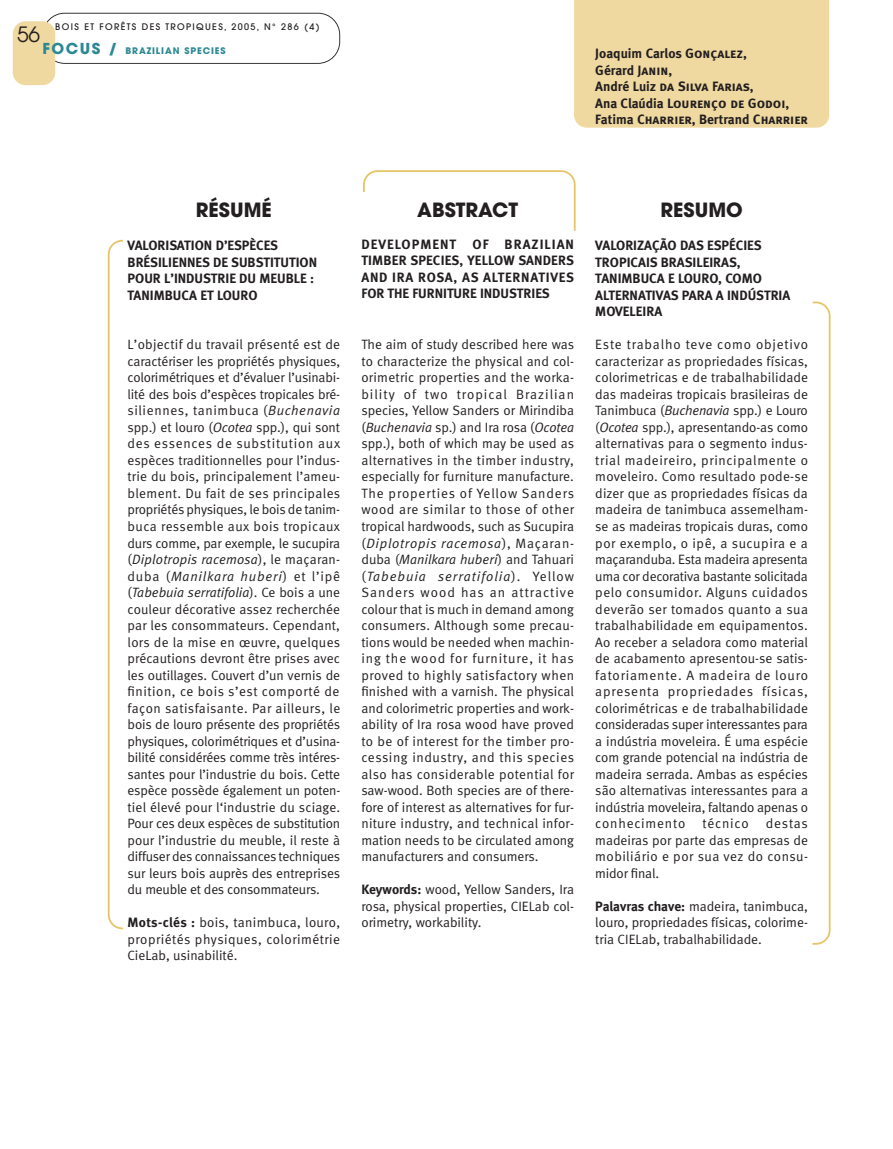
<style>
.page{position:relative;width:893px;height:1149px;background:#fff}
.page>*{position:absolute;margin:0;border:0;box-sizing:border-box;transform-origin:0 0}
.t1{font:21px "Avant Garde";color:#231f20}
.t2{font:700 19.5px "Avant Garde";color:#231f20}
.t3{font:13.5px/16.5px "Meta Normal LF";color:#231f20;text-align:justify}
.t4{font:13.5px/16.5px "Meta Bold LF";color:#231f20}
.t5{font:13.5px/16.5px "Meta Bold LF Caps";color:#231f20}
.t6{font:13.5px "Meta Normal LF";letter-spacing:.06em;color:#231f20}
.t7{font:500 9px "Avant Garde";letter-spacing:.15em;color:#231f20}
.t8{font:700 9px "Avant Garde";letter-spacing:.1em;color:#2c8993}
.s1{font-size:15px}
.s2{font-family:"Meta Bold LF Caps"}
.s3{font-family:"Meta Bold LF"}
.s4{font-style:italic}
</style>
<div class="page">
<svg style="left:108px;top:240px;width:15px;height:689px"></svg>
<svg style="left:813px;top:301px;width:17px;height:643px"></svg>
<svg style="left:363px;top:170px;width:213px;height:61px"></svg>
<div style="left:340px;top:192px;width:226px;height:926px;background:#fff"></div>
<svg style="left:46px;top:13px;width:294px;height:51px"></svg>
<div style="left:13px;top:21px;width:42px;height:64px;background:#f0d9a0;border-radius:13px"></div>
<div style="left:574px;top:0;width:255px;height:128px;background:#f0d9a0"></div>
<h1 class="t1" style="left:17px;top:26px;width:25px">56</h1>
<p class="t7" style="left:55px;top:23px;width:266px">BOIS ET FORÊTS DES TROPIQUES, 2005, N° 286 (4)</p>
<p class="t8" style="left:43px;top:47px;width:185px"><span class="s1">FOCUS /</span> BRAZILIAN SPECIES</p>
<p class="t4" style="left:595px;top:46px;width:153px">Joaquim Carlos <span class="s2">Gonçalez,<br></span>Gérard <span class="s2">Janin,</span></p>
<p class="t5" style="left:595px;top:79px;width:214px"><span class="s3">André Luiz</span> da Silva Farias,<br><span class="s3">Ana Claúdia</span> Lourenço de Godoi,<br><span class="s3">Fatima</span> Charrier<span class="s3">, Bertrand</span> Charrier</p>
<h2 class="t2" style="left:196px;top:203px;width:77px">RÉSUMÉ</h2>
<p class="t4" style="left:128px;top:238px;width:191px">VALORISATION D’ESPÈCES<br>BRÉSILIENNES DE SUBSTITUTION<br>POUR L’INDUSTRIE DU MEUBLE :<br>TANIMBUCA ET LOURO</p>
<p class="t3" style="left:128px;top:337px;width:214px">L’objectif du travail présenté est de caractériser les propriétés physiques, colorimétriques et d’évaluer l’usinabi&shy;lité des bois d’espèces tropicales bré&shy;siliennes, tanimbuca (<span class="s4">Buchenavia </span>spp.) et louro (<span class="s4">Ocotea</span> spp.), qui sont des essences de substitution aux espèces traditionnelles pour l’indus&shy;trie du bois, principalement l’ameu&shy;blement. Du fait de ses principales propriétés physiques, le bois de tanim&shy;buca ressemble aux bois tropicaux durs comme, par exemple, le sucupira (<span class="s4">Diplotropis racemosa</span>), le maçaran&shy;duba (<span class="s4">Manilkara huberi</span>) et l’ipê (<span class="s4">Tabebuia serratifolia</span>). Ce bois a une couleur décorative assez recherchée par les consommateurs. Cependant, lors de la mise en œuvre, quelques précautions devront être prises avec les outillages. Couvert d’un vernis de finition, ce bois s’est comporté de façon satisfaisante. Par ailleurs, le bois de louro présente des propriétés physiques, colorimétriques et d’usina&shy;bilité considérées comme très intéres&shy;santes pour l’industrie du bois. Cette espèce possède également un poten&shy;tiel élevé pour l‘industrie du sciage.<br>Pour ces deux espèces de substitution pour l’industrie du meuble, il reste à diffuser des connaissances techniques sur leurs bois auprès des entreprises du meuble et des consommateurs.</p>
<p class="t3" style="left:128px;top:915px;width:214px"><span class="s3">Mots-clés :</span> bois, tanimbuca, louro, propriétés physiques, colorimétrie CieLab, usinabilité.</p>
<h2 class="t2" style="left:417px;top:203px;width:102px">ABSTRACT</h2>
<p class="t4" style="left:361px;top:237px;width:214px;text-align:justify">DEVELOPMENT OF BRAZILIAN TIMBER SPECIES, YELLOW SANDERS AND IRA ROSA, AS ALTERNATIVES FOR THE FURNITURE INDUSTRIES</p>
<p class="t3" style="left:361px;top:337px;width:214px">The aim of study described here was to characterize the physical and col&shy;orimetric properties and the worka&shy;bility of two tropical Brazilian species, Yellow Sanders or Mirindiba (<span class="s4">Buchenavia</span> sp.) and Ira rosa (<span class="s4">Ocotea </span>spp.), both of which may be used as alternatives in the timber industry, especially for furniture manufacture.<br>The properties of Yellow Sanders wood are similar to those of other tropical hardwoods, such as Sucupira (<span class="s4">Diplotropis racemosa</span>), Maçaran&shy;duba (<span class="s4">Manilkara huberi</span>) and Tahuari (<span class="s4">Tabebuia serratifolia</span>). Yellow Sanders wood has an attractive colour that is much in demand among consumers. Although some precau&shy;tions would be needed when machin&shy;ing the wood for furniture, it has proved to highly satisfactory when finished with a varnish. The physical and colorimetric properties and work&shy;ability of Ira rosa wood have proved to be of interest for the timber pro&shy;cessing industry, and this species also has considerable potential for saw-wood. Both species are of there&shy;fore of interest as alternatives for fur&shy;niture industry, and technical infor&shy;mation needs to be circulated among manufacturers and consumers.</p>
<p class="t3" style="left:361px;top:882px;width:214px"><span class="s3">Keywords:</span> wood, Yellow Sanders, Ira rosa, physical properties, CIELab col&shy;orimetry, workability.</p>
<h2 class="t2" style="left:660px;top:203px;width:84px">RESUMO</h2>
<p class="t4" style="left:595px;top:238px;width:196px">VALORIZAÇÃO DAS ESPÉCIES<br>TROPICAIS BRASILEIRAS,<br>TANIMBUCA E LOURO, COMO<br>ALTERNATIVAS PARA A INDÚSTRIA<br>MOVELEIRA</p>
<p class="t3" style="left:595px;top:337px;width:214px">Este trabalho teve como objetivo caracterizar as propriedades físicas, colorimetricas e de trabalhabilidade das madeiras tropicais brasileiras de Tanimbuca (<span class="s4">Buchenavia</span> spp.) e Louro (<span class="s4">Ocotea</span> spp.), apresentando-as como alternativas para o segmento indus&shy;trial madeireiro, principalmente o moveleiro. Como resultado pode-se dizer que as propriedades físicas da madeira de tanimbuca assemelham&shy;se as madeiras tropicais duras, como por exemplo, o ipê, a sucupira e a maçaranduba. Esta madeira apresenta uma cor decorativa bastante solicitada pelo consumidor. Alguns cuidados deverão ser tomados quanto a sua trabalhabilidade em equipamentos.<br>Ao receber a seladora como material de acabamento apresentou-se satis&shy;fatoriamente. A madeira de louro apresenta propriedades físicas, colorimétricas e de trabalhabilidade consideradas super interessantes para a indústria moveleira. É uma espécie com grande potencial na indústria de madeira serrada. Ambas as espécies são alternativas interessantes para a indústria moveleira, faltando apenas o conhecimento</p>
<p class="t6" style="left:702px;top:818px;width:48px">técnico</p>
<p class="t3" style="left:595px;top:816px;width:214px;text-indent:171px">destas madeiras por parte das empresas de mobiliário e por sua vez do consu&shy;midor final.</p>
<p class="t3" style="left:595px;top:898px;width:214px"><span class="s3">Palavras chave:</span> madeira, tanimbuca, louro, propriedades físicas, colorime&shy;tria CIELab, trabalhabilidade.</p>
</div>
